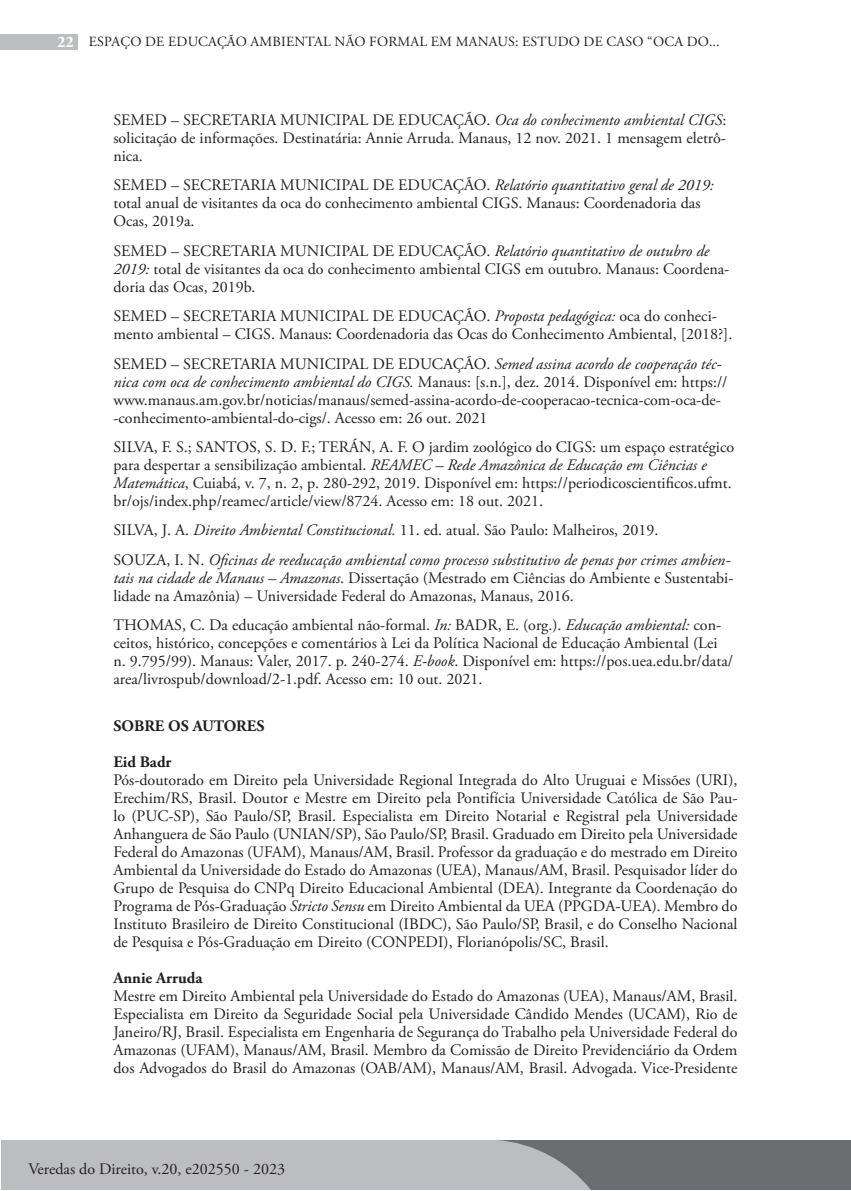
<style>
.page{position:relative;width:851px;height:1191px;background:#fff}
.page>*{position:absolute;margin:0;border:0;box-sizing:border-box;transform-origin:0 0}
.t1{font:16px/18px "Adobe Garamond Pro";color:#231f20}
.t2{font:italic 16px/29.4px "Adobe Garamond Pro";color:#231f20}
.t3{font:700 16px "Adobe Garamond Pro";color:#231f20}
.t4{font:14px "Adobe Garamond Pro";letter-spacing:.015em;color:#231f20}
.s1{font-weight:700;font-size:16px;color:#fff}
.s2{font-style:italic}
.s3{font-style:normal}
</style>
<div class="page">
<div style="left:1px;top:1140px;width:849px;height:50px;background:#6c6d70"></div>
<div style="left:0;top:34px;width:77px;height:16px;background:#bcbdc0"></div>
<div style="left:1px;top:1140px;width:590px;height:50px;background:#bcbdc0"></div>
<p class="t4" style="left:57px;top:34px;width:664px"><span class="s1">22</span> ESPAÇO DE EDUCAÇÃO AMBIENTAL NÃO FORMAL EM MANAUS: ESTUDO DE CASO “OCA DO...</p>
<p class="t1" style="left:113px;top:111px;width:614px;text-align:justify">SEMED – SECRETARIA MUNICIPAL DE EDUCAÇÃO. <span class="s2">Oca do conhecimento ambiental CIGS</span>: solicitação de informações. Destinatária: Annie Arruda. Manaus, 12 nov. 2021. 1 mensagem eletrô&shy;nica.</p>
<p class="t1" style="left:113px;top:177px;width:601px">SEMED – SECRETARIA MUNICIPAL DE EDUCAÇÃO. <span class="s2">Relatório quantitativo geral de 2019: </span>total anual de visitantes da oca do conhecimento ambiental CIGS. Manaus: Coordenadoria das<br>Ocas, 2019a.</p>
<p class="t1" style="left:113px;top:242px;width:617px">SEMED – SECRETARIA MUNICIPAL DE EDUCAÇÃO. <span class="s2">Relatório quantitativo de outubro de<br>2019:</span> total de visitantes da oca do conhecimento ambiental CIGS em outubro. Manaus: Coordena&shy;doria das Ocas, 2019b.</p>
<p class="t1" style="left:113px;top:308px;width:620px">SEMED – SECRETARIA MUNICIPAL DE EDUCAÇÃO. <span class="s2">Proposta pedagógica:</span> oca do conheci&shy;mento ambiental – CIGS. Manaus: Coordenadoria das Ocas do Conhecimento Ambiental, [2018?].</p>
<p class="t1" style="left:113px;top:355px;width:615px">SEMED – SECRETARIA MUNICIPAL DE EDUCAÇÃO. <span class="s2">Semed assina acordo de cooperação téc&shy;nica com oca de conhecimento ambiental do CIGS.</span> Manaus: [s.n.], dez. 2014. Disponível em: https:// www.manaus.am.gov.br/noticias/manaus/semed-assina-acordo-de-cooperacao-tecnica-com-oca-de--conhecimento-ambiental-do-cigs/. Acesso em: 26 out. 2021</p>
<p class="t1" style="left:113px;top:438px;width:622px">SILVA, F. S.; SANTOS, S. D. F.; TERÁN, A. F. O jardim zoológico do CIGS: um espaço estratégico para despertar a sensibilização ambiental. <span class="s2">REAMEC – Rede Amazônica de Educação em Ciências e Matemática</span>, Cuiabá, v. 7, n. 2, p. 280-292, 2019. Disponível em: https://periodicoscientificos.ufmt. br/ojs/index.php/reamec/article/view/8724. Acesso em: 18 out. 2021.</p>
<p class="t2" style="left:113px;top:516px;width:618px"><span class="s3">SILVA, J. A.</span> Direito Ambiental Constitucional. <span class="s3">11. ed. atual. São Paulo: Malheiros, 2019.<br>SOUZA, I. N.</span> Oficinas de reeducação ambiental como processo substitutivo de penas por crimes ambien-</p>
<p class="t1" style="left:113px;top:569px;width:621px"><span class="s2">tais na cidade de Manaus – Amazonas</span>. Dissertação (Mestrado em Ciências do Ambiente e Sustentabi&shy;lidade na Amazônia) – Universidade Federal do Amazonas, Manaus, 2016.</p>
<p class="t1" style="left:113px;top:616px;width:621px">THOMAS, C. Da educação ambiental não-formal. <span class="s2">In:</span> BADR, E. (org.). <span class="s2">Educação ambiental:</span> con&shy;ceitos, histórico, concepções e comentários à Lei da Política Nacional de Educação Ambiental (Lei n. 9.795/99). Manaus: Valer, 2017. p. 240-274. <span class="s2">E-book</span>. Disponível em: https://pos.uea.edu.br/data/ area/livrospub/download/2-1.pdf. Acesso em: 10 out. 2021.</p>
<p class="t3" style="left:113px;top:717px;width:152px">SOBRE OS AUTORES</p>
<p class="t3" style="left:113px;top:753px;width:60px">Eid Badr</p>
<p class="t1" style="left:113px;top:772px;width:625px;text-align:justify">Pós-doutorado em Direito pela Universidade Regional Integrada do Alto Uruguai e Missões (URI), Erechim/RS, Brasil. Doutor e Mestre em Direito pela Pontifícia Universidade Católica de São Pau&shy;lo (PUC-SP), São Paulo/SP, Brasil. Especialista em Direito Notarial e Registral pela Universidade Anhanguera de São Paulo (UNIAN/SP), São Paulo/SP, Brasil. Graduado em Direito pela Universidade Federal do Amazonas (UFAM), Manaus/AM, Brasil. Professor da graduação e do mestrado em Direito Ambiental da Universidade do Estado do Amazonas (UEA), Manaus/AM, Brasil. Pesquisador líder do Grupo de Pesquisa do CNPq Direito Educacional Ambiental (DEA). Integrante da Coordenação do Programa de Pós-Graduação <span class="s2">Stricto Sensu</span> em Direito Ambiental da UEA (PPGDA-UEA). Membro do Instituto Brasileiro de Direito Constitucional (IBDC), São Paulo/SP, Brasil, e do Conselho Nacional de Pesquisa e Pós-Graduação em Direito (CONPEDI), Florianópolis/SC, Brasil.</p>
<p class="t3" style="left:113px;top:969px;width:91px">Annie Arruda</p>
<p class="t1" style="left:113px;top:988px;width:625px;text-align:justify">Mestre em Direito Ambiental pela Universidade do Estado do Amazonas (UEA), Manaus/AM, Brasil.<br>Especialista em Direito da Seguridade Social pela Universidade Cândido Mendes (UCAM), Rio de Janeiro/RJ, Brasil. Especialista em Engenharia de Segurança do Trabalho pela Universidade Federal do Amazonas (UFAM), Manaus/AM, Brasil. Membro da Comissão de Direito Previdenciário da Ordem dos Advogados do Brasil do Amazonas (OAB/AM), Manaus/AM, Brasil. Advogada. Vice-Presidente</p>
<p class="t1" style="left:28px;top:1160px;width:258px">Veredas do Direito, v.20, e202550 - 2023</p>
</div>
